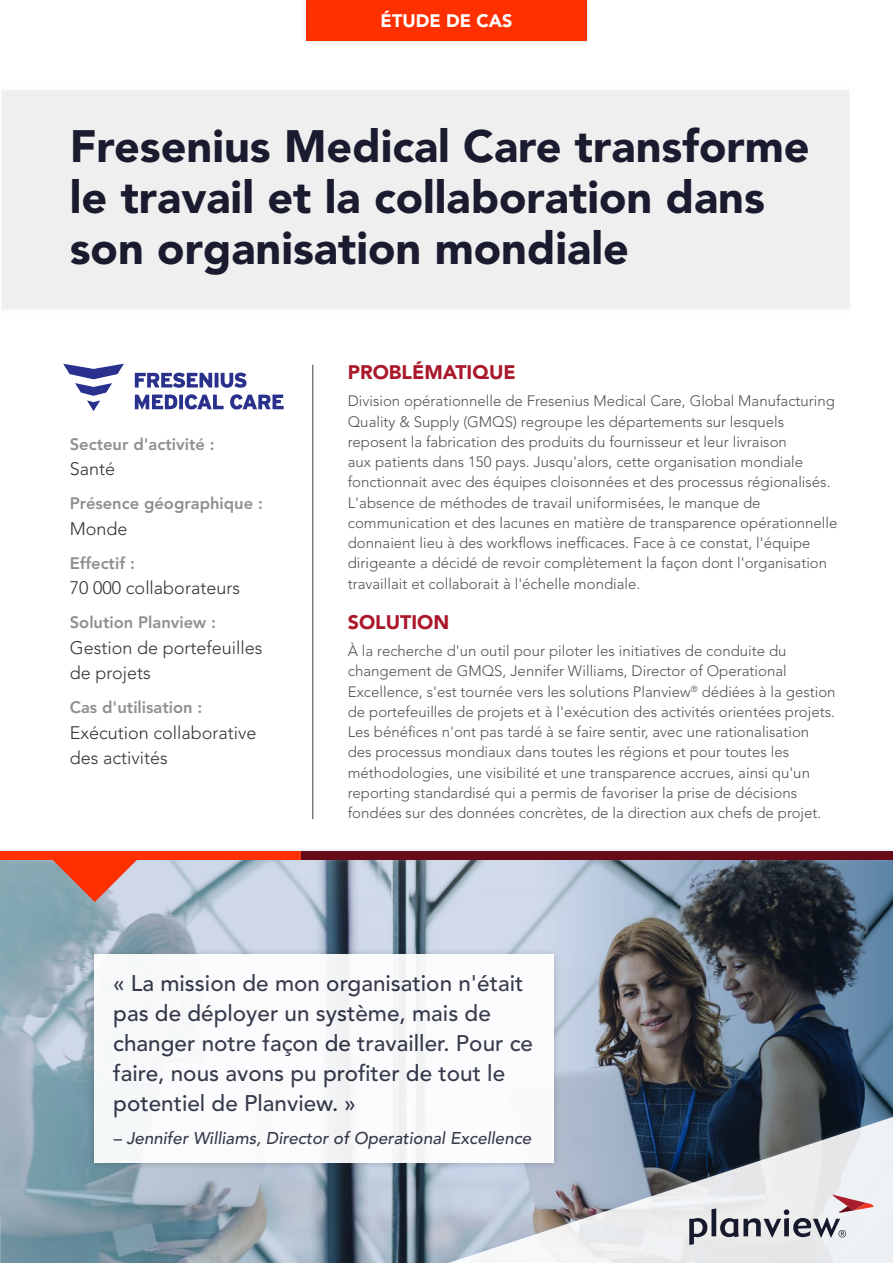
<style>
.page{position:relative;width:893px;height:1263px;background:#fff}
.page>*{position:absolute;margin:0;border:0;box-sizing:border-box;transform-origin:0 0}
.Basic_Content{font:900 45px/51px "Avenir LT Std";color:#1a1b2f}
.t1{font:500 22.5px/30px "Avenir LT Std";color:#313244}
.Challenge-Solution{font:900 19.5px "Avenir LT Std";color:#aa182c}
.Basic_Content-2{font:300 18px/25.5px "Avenir LT Std";color:#333}
.Section_Header{font:900 18px "Avenir LT Std";color:#fff}
.t2{font:italic 500 16.95px "Avenir LT Std";color:#313244}
.Basic_Content-3{font:800 16.5px "Avenir LT Std";color:#8f8f8f}
.Basic_Content-4{font:300 15px/20.2px "Avenir LT Std";color:#525252}
</style>
<div class="page">
<svg style="left:0;top:863px;width:893px;height:351px;background:#808f9c"></svg>
<div style="left:0;top:89px;width:851px;height:222px;background:#efefef;border:2px solid #f2f2f2"></div>
<div style="left:302px;top:0;width:289px;height:45px;background:#90acd9;opacity:.35"></div>
<div style="left:306px;top:0;width:281px;height:40px;background:#ff3000"></div>
<div style="left:0;top:1214px;width:502px;height:49px;background:#90acd9;opacity:.35"></div>
<div style="left:86px;top:947px;width:475px;height:223px;background:#231f20;opacity:.27"></div>
<div style="left:94px;top:955px;width:459px;height:208px;background:#fff"></div>
<div style="left:364px;top:1079px;width:529px;height:184px;background:#90acd9;opacity:.35"></div>
<svg style="left:367px;top:1082px;width:526px;height:181px"></svg>
<svg style="left:689px;top:1194px;width:185px;height:51px;background:#c9c6ca"></svg>
<hr style="left:313px;top:365px;width:1px;height:454px;background:#3e3e3f">
<svg style="left:135px;top:372px;width:149px;height:38px"></svg>
<svg style="left:64px;top:364px;width:60px;height:47px"></svg>
<div style="left:0;top:847px;width:307px;height:16px;background:#90acd9;opacity:.35"></div>
<div style="left:0;top:851px;width:303px;height:8px;background:#ff3000"></div>
<div style="left:297px;top:847px;width:596px;height:16px;background:#90acd9;opacity:.35"></div>
<div style="left:301px;top:851px;width:592px;height:8px;background:#680b18"></div>
<svg style="left:52px;top:859px;width:86px;height:43px;background:#d37665"></svg>
<p class="Section_Header" style="left:381px;top:10px;width:133px">ÉTUDE DE CAS</p>
<p class="Basic_Content" style="left:70px;top:120px;width:741px">Fresenius Medical Care transforme le travail et la collaboration dans son organisation mondiale</p>
<p class="Basic_Content-3" style="left:70px;top:434px;width:146px">Secteur d'activité :</p>
<p class="Basic_Content-2" style="left:70px;top:456px;width:47px">Santé</p>
<p class="Basic_Content-3" style="left:70px;top:494px;width:195px">Présence géographique :</p>
<p class="Basic_Content-2" style="left:70px;top:516px;width:59px">Monde</p>
<p class="Basic_Content-3" style="left:70px;top:553px;width:67px">Effectif :</p>
<p class="Basic_Content-2" style="left:70px;top:575px;width:172px">70 000 collaborateurs</p>
<p class="Basic_Content-3" style="left:70px;top:613px;width:148px">Solution Planview :</p>
<p class="Basic_Content-2" style="left:70px;top:635px;width:194px">Gestion de portefeuilles de projets</p>
<p class="Basic_Content-3" style="left:70px;top:698px;width:134px">Cas d'utilisation :</p>
<p class="Basic_Content-2" style="left:70px;top:720px;width:188px">Exécution collaborative des activités</p>
<p class="Challenge-Solution" style="left:348px;top:361px;width:169px">PROBLÉMATIQUE</p>
<p class="Basic_Content-4" style="left:348px;top:391px;width:491px">Division opérationnelle de Fresenius Medical Care, Global Manufacturing Quality &amp; Supply (GMQS) regroupe les départements sur lesquels reposent la fabrication des produits du fournisseur et leur livraison<br>aux patients dans 150 pays. Jusqu'alors, cette organisation mondiale fonctionnait avec des équipes cloisonnées et des processus régionalisés.<br>L'absence de méthodes de travail uniformisées, le manque de communication et des lacunes en matière de transparence opérationnelle donnaient lieu à des workflows inefficaces. Face à ce constat, l'équipe dirigeante a décidé de revoir complètement la façon dont l'organisation travaillait et collaborait à l'échelle mondiale.</p>
<p class="Challenge-Solution" style="left:348px;top:610px;width:103px">SOLUTION</p>
<p class="Basic_Content-4" style="left:348px;top:641px;width:489px">À la recherche d'un outil pour piloter les initiatives de conduite du changement de GMQS, Jennifer Williams, Director of Operational Excellence, s'est tournée vers les solutions Planview<sup>®</sup> dédiées à la gestion de portefeuilles de projets et à l'exécution des activités orientées projets.<br>Les bénéfices n'ont pas tardé à se faire sentir, avec une rationalisation des processus mondiaux dans toutes les régions et pour toutes les méthodologies, une visibilité et une transparence accrues, ainsi qu'un reporting standardisé qui a permis de favoriser la prise de décisions fondées sur des données concrètes, de la direction aux chefs de projet.</p>
<h2 class="t1" style="left:113px;top:968px;width:421px">« La mission de mon organisation n'était pas de déployer un système, mais de changer notre façon de travailler. Pour ce faire, nous avons pu profiter de tout le potentiel de Planview. »</h2>
<p class="t2" style="left:113px;top:1128px;width:420px">– Jennifer Williams, Director of Operational Excellence</p>
</div>
